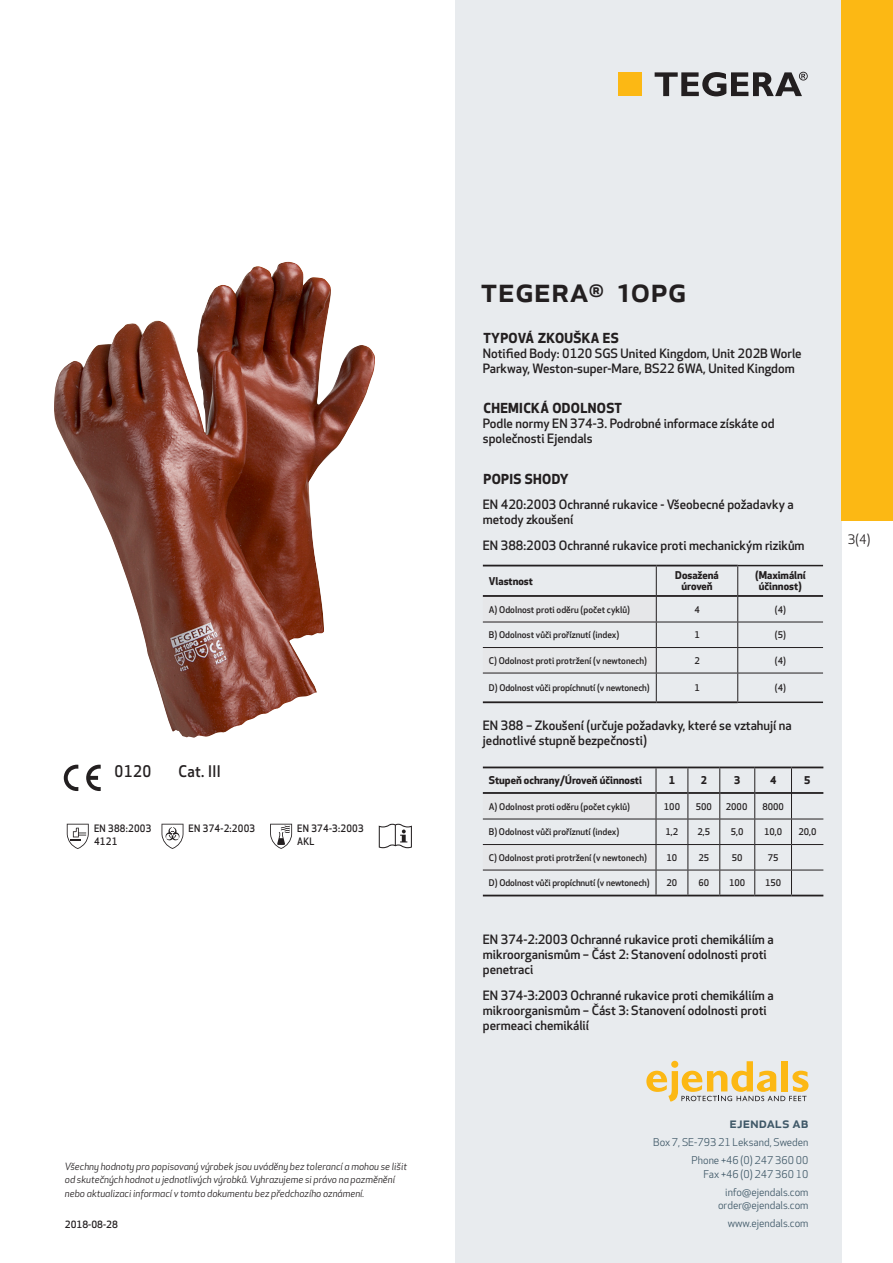
<style>
.page{position:relative;width:893px;height:1263px;background:#fff}
.page>*{position:absolute;margin:0;border:0;box-sizing:border-box;transform-origin:0 0}
.prodname{font:500 34.5px "Apex New";color:#231f20}
.Artikel{font:500 15.6px "Apex New";letter-spacing:.025em;color:#231f20;scale:.95 1}
.t1{font:500 15px "Apex New";color:#405968}
.Compliance_body{font:700 13.5px "Apex New";letter-spacing:.025em;color:#231f20}
.t2{font:12.75px "Apex New";color:#231f20}
.Compliance_body-2{font:500 12.6px/15px "Apex New";color:#231f20}
.Artikel-2{font:500 12.6px/15.1px "Apex New";color:#231f20}
.t3{font:10.5px/18px "Apex New";color:#405968;text-align:right}
.Artikel-3{font:700 10.5px/10.5px "Apex New";color:#231f20;text-align:center}
.Artikel-4{font:500 10.05px/13.2px "Apex New";letter-spacing:.025em;color:#231f20;scale:.95 1}
.t4{font:italic 9.75px/13.5px "Apex New";color:#231f20}
.t5{font:500 9.75px "Apex New";color:#231f20}
.Artikel-5{font:500 9px "Apex New";color:#231f20}
</style>
<div class="page">
<div style="left:455px;top:0;width:387px;height:1263px;background:#e8ebee"></div>
<svg style="left:646px;top:1061px;width:162px;height:40px"></svg>
<hr style="left:738px;top:673px;width:85px;height:1px;background:#231f20">
<hr style="left:738px;top:565px;width:85px;height:1px;background:#231f20">
<hr style="left:738px;top:701px;width:85px;height:2px;background:#231f20">
<hr style="left:483px;top:565px;width:173px;height:1px;background:#231f20">
<hr style="left:483px;top:595px;width:173px;height:2px;background:#231f20">
<hr style="left:657px;top:595px;width:81px;height:2px;background:#231f20">
<hr style="left:738px;top:595px;width:85px;height:2px;background:#231f20">
<hr style="left:483px;top:701px;width:173px;height:2px;background:#231f20">
<hr style="left:656px;top:622px;width:82px;height:1px;background:#231f20">
<hr style="left:738px;top:622px;width:85px;height:1px;background:#231f20">
<hr style="left:656px;top:647px;width:82px;height:1px;background:#231f20">
<hr style="left:738px;top:647px;width:85px;height:1px;background:#231f20">
<hr style="left:656px;top:673px;width:82px;height:1px;background:#231f20">
<hr style="left:656px;top:565px;width:82px;height:1px;background:#231f20">
<hr style="left:656px;top:701px;width:82px;height:2px;background:#231f20">
<hr style="left:656px;top:566px;width:1px;height:30px;background:#231f20">
<svg style="left:483px;top:596px;width:174px;height:105px"></svg>
<svg style="left:737px;top:566px;width:1px;height:135px"></svg>
<hr style="left:483px;top:766px;width:173px;height:2px;background:#231f20">
<hr style="left:656px;top:792px;width:31px;height:2px;background:#231f20">
<hr style="left:688px;top:792px;width:31px;height:2px;background:#231f20">
<hr style="left:720px;top:792px;width:34px;height:2px;background:#231f20">
<hr style="left:755px;top:792px;width:36px;height:2px;background:#231f20">
<hr style="left:792px;top:792px;width:31px;height:2px;background:#231f20">
<hr style="left:483px;top:895px;width:173px;height:1px;background:#231f20">
<hr style="left:656px;top:819px;width:32px;height:1px;background:#231f20">
<hr style="left:688px;top:819px;width:32px;height:1px;background:#231f20">
<hr style="left:720px;top:819px;width:35px;height:1px;background:#231f20">
<hr style="left:755px;top:819px;width:36px;height:1px;background:#231f20">
<hr style="left:791px;top:819px;width:32px;height:1px;background:#231f20">
<hr style="left:656px;top:844px;width:32px;height:1px;background:#231f20">
<hr style="left:688px;top:844px;width:32px;height:1px;background:#231f20">
<hr style="left:720px;top:844px;width:35px;height:1px;background:#231f20">
<hr style="left:755px;top:844px;width:36px;height:1px;background:#231f20">
<hr style="left:791px;top:844px;width:32px;height:1px;background:#231f20">
<hr style="left:656px;top:870px;width:32px;height:1px;background:#231f20">
<hr style="left:688px;top:870px;width:32px;height:1px;background:#231f20">
<hr style="left:720px;top:870px;width:35px;height:1px;background:#231f20">
<hr style="left:755px;top:870px;width:36px;height:1px;background:#231f20">
<hr style="left:791px;top:870px;width:32px;height:1px;background:#231f20">
<hr style="left:656px;top:766px;width:32px;height:2px;background:#231f20">
<hr style="left:656px;top:895px;width:32px;height:1px;background:#231f20">
<svg style="left:483px;top:768px;width:174px;height:127px"></svg>
<hr style="left:688px;top:766px;width:32px;height:2px;background:#231f20">
<hr style="left:688px;top:895px;width:32px;height:1px;background:#231f20">
<svg style="left:687px;top:768px;width:1px;height:127px"></svg>
<hr style="left:720px;top:766px;width:35px;height:2px;background:#231f20">
<hr style="left:720px;top:895px;width:35px;height:1px;background:#231f20">
<svg style="left:719px;top:768px;width:1px;height:127px"></svg>
<hr style="left:755px;top:766px;width:36px;height:2px;background:#231f20">
<hr style="left:755px;top:895px;width:36px;height:1px;background:#231f20">
<svg style="left:754px;top:768px;width:1px;height:127px"></svg>
<hr style="left:791px;top:766px;width:32px;height:2px;background:#231f20">
<hr style="left:791px;top:895px;width:32px;height:1px;background:#231f20">
<svg style="left:791px;top:768px;width:1px;height:127px"></svg>
<svg style="left:86px;top:765px;width:15px;height:26px"></svg>
<svg style="left:64px;top:765px;width:14px;height:26px"></svg>
<svg style="left:67px;top:824px;width:22px;height:25px"></svg>
<svg style="left:162px;top:824px;width:21px;height:25px"></svg>
<svg style="left:270px;top:824px;width:22px;height:25px"></svg>
<svg style="left:379px;top:824px;width:33px;height:24px"></svg>
<div style="left:618px;top:72px;width:24px;height:24px;background:#fcb814"></div>
<svg style="left:655px;top:72px;width:153px;height:24px"></svg>
<div style="left:842px;top:0;width:51px;height:520px;background:#fcb814"></div>
<img style="left:54px;top:262px;width:263px;height:476px">
<p class="Artikel" style="left:115px;top:761px;width:40px">0120</p>
<p class="Artikel" style="left:178px;top:761px;width:46px">Cat. III</p>
<p class="Artikel-4" style="left:94px;top:821px;width:62px">EN 388:2003<br>4121</p>
<p class="Artikel-4" style="left:189px;top:821px;width:72px">EN 374-2:2003</p>
<p class="Artikel-4" style="left:297px;top:821px;width:72px">EN 374-3:2003<br>AKL</p>
<p class="t4" style="left:65px;top:1159px;width:344px">Všechny hodnoty pro popisovaný výrobek jsou uváděny bez tolerancí a mohou se lišit od skutečných hodnot u jednotlivých výrobků. Vyhrazujeme si právo na pozměnění nebo aktualizaci informací v tomto dokumentu bez předchozího oznámení.</p>
<p class="t5" style="left:65px;top:1218px;width:54px">2018-08-28</p>
<p class="prodname" style="left:480px;top:266px;width:208px">TEGERA<sup>®</sup> 10PG</p>
<p class="Compliance_body" style="left:483px;top:328px;width:137px">TYPOVÁ ZKOUŠKA ES</p>
<p class="Compliance_body-2" style="left:483px;top:345px;width:320px">Notified Body: 0120 SGS United Kingdom, Unit 202B Worle<br>Parkway, Weston-super-Mare, BS22 6WA, United Kingdom</p>
<p class="Compliance_body" style="left:483px;top:398px;width:140px">CHEMICKÁ ODOLNOST</p>
<p class="Compliance_body-2" style="left:483px;top:416px;width:293px">Podle normy EN 374-3. Podrobné informace získáte od společnosti Ejendals</p>
<p class="Compliance_body" style="left:483px;top:469px;width:87px">POPIS SHODY</p>
<p class="Compliance_body-2" style="left:483px;top:497px;width:312px">EN 420:2003 Ochranné rukavice - Všeobecné požadavky a metody zkoušení</p>
<p class="Compliance_body-2" style="left:483px;top:538px;width:323px">EN 388:2003 Ochranné rukavice proti mechanickým rizikům</p>
<p class="Artikel-3" style="left:489px;top:575px;width:46px">Vlastnost</p>
<p class="Artikel-3" style="left:675px;top:570px;width:45px">Dosažená úroveň</p>
<p class="Artikel-3" style="left:755px;top:570px;width:52px">(Maximální účinnost)</p>
<p class="Artikel-5" style="left:489px;top:603px;width:143px">A) Odolnost proti oděru (počet cyklů)</p>
<p class="Artikel-5" style="left:694px;top:603px;width:7px">4</p>
<p class="Artikel-5" style="left:775px;top:603px;width:13px">(4)</p>
<p class="Artikel-5" style="left:489px;top:629px;width:132px">B) Odolnost vůči proříznutí (index)</p>
<p class="Artikel-5" style="left:694px;top:629px;width:7px">1</p>
<p class="Artikel-5" style="left:775px;top:629px;width:13px">(5)</p>
<p class="Artikel-5" style="left:489px;top:654px;width:160px">C) Odolnost proti protržení (v newtonech)</p>
<p class="Artikel-5" style="left:694px;top:654px;width:7px">2</p>
<p class="Artikel-5" style="left:775px;top:654px;width:13px">(4)</p>
<p class="Artikel-5" style="left:489px;top:682px;width:162px">D) Odolnost vůči propíchnutí (v newtonech)</p>
<p class="Artikel-5" style="left:694px;top:682px;width:7px">1</p>
<p class="Artikel-5" style="left:775px;top:682px;width:13px">(4)</p>
<p class="Artikel-2" style="left:483px;top:718px;width:310px">EN 388 – Zkoušení (určuje požadavky, které se vztahují na jednotlivé stupně bezpečnosti)</p>
<p class="Artikel-3" style="left:489px;top:775px;width:155px">Stupeň ochrany/Úroveň účinnosti</p>
<p class="Artikel-3" style="left:669px;top:775px;width:8px">1</p>
<p class="Artikel-3" style="left:701px;top:775px;width:8px">2</p>
<p class="Artikel-3" style="left:734px;top:775px;width:8px">3</p>
<p class="Artikel-3" style="left:770px;top:775px;width:8px">4</p>
<p class="Artikel-3" style="left:804px;top:775px;width:8px">5</p>
<p class="Artikel-5" style="left:489px;top:800px;width:143px">A) Odolnost proti oděru (počet cyklů)</p>
<p class="Artikel-5" style="left:664px;top:800px;width:18px">100</p>
<p class="Artikel-5" style="left:696px;top:800px;width:18px">500</p>
<p class="Artikel-5" style="left:726px;top:800px;width:23px">2000</p>
<p class="Artikel-5" style="left:762px;top:800px;width:23px">8000</p>
<p class="Artikel-5" style="left:489px;top:826px;width:132px">B) Odolnost vůči proříznutí (index)</p>
<p class="Artikel-5" style="left:666px;top:826px;width:14px">1,2</p>
<p class="Artikel-5" style="left:697px;top:826px;width:14px">2,5</p>
<p class="Artikel-5" style="left:731px;top:826px;width:14px">5,0</p>
<p class="Artikel-5" style="left:764px;top:826px;width:20px">10,0</p>
<p class="Artikel-5" style="left:798px;top:826px;width:20px">20,0</p>
<p class="Artikel-5" style="left:489px;top:851px;width:160px">C) Odolnost proti protržení (v newtonech)</p>
<p class="Artikel-5" style="left:667px;top:851px;width:12px">10</p>
<p class="Artikel-5" style="left:698px;top:851px;width:12px">25</p>
<p class="Artikel-5" style="left:732px;top:851px;width:12px">50</p>
<p class="Artikel-5" style="left:768px;top:851px;width:12px">75</p>
<p class="Artikel-5" style="left:489px;top:877px;width:162px">D) Odolnost vůči propíchnutí (v newtonech)</p>
<p class="Artikel-5" style="left:667px;top:877px;width:12px">20</p>
<p class="Artikel-5" style="left:698px;top:877px;width:12px">60</p>
<p class="Artikel-5" style="left:729px;top:877px;width:18px">100</p>
<p class="Artikel-5" style="left:765px;top:877px;width:18px">150</p>
<p class="Compliance_body-2" style="left:483px;top:932px;width:292px">EN 374-2:2003 Ochranné rukavice proti chemikáliím a mikroorganismům – Část 2: Stanovení odolnosti proti penetraci</p>
<p class="Compliance_body-2" style="left:483px;top:988px;width:292px">EN 374-3:2003 Ochranné rukavice proti chemikáliím a mikroorganismům – Část 3: Stanovení odolnosti proti permeaci chemikálií</p>
<p class="t2" style="left:848px;top:531px;width:24px">3(4)</p>
<p class="t1" style="left:729px;top:1113px;width:80px">ejendals ab</p>
<p class="t3" style="left:653px;top:1133px;width:157px">Box 7, SE-793 21 Leksand, Sweden<br>Phone +46 (0) 247 360 00</p>
<p class="t3" style="left:703px;top:1165px;width:107px">Fax +46 (0) 247 360 10 info@ejendals.com</p>
<p class="t3" style="left:718px;top:1196px;width:92px">order@ejendals.com</p>
<p class="t3" style="left:728px;top:1215px;width:82px">www.ejendals.com</p>
</div>
